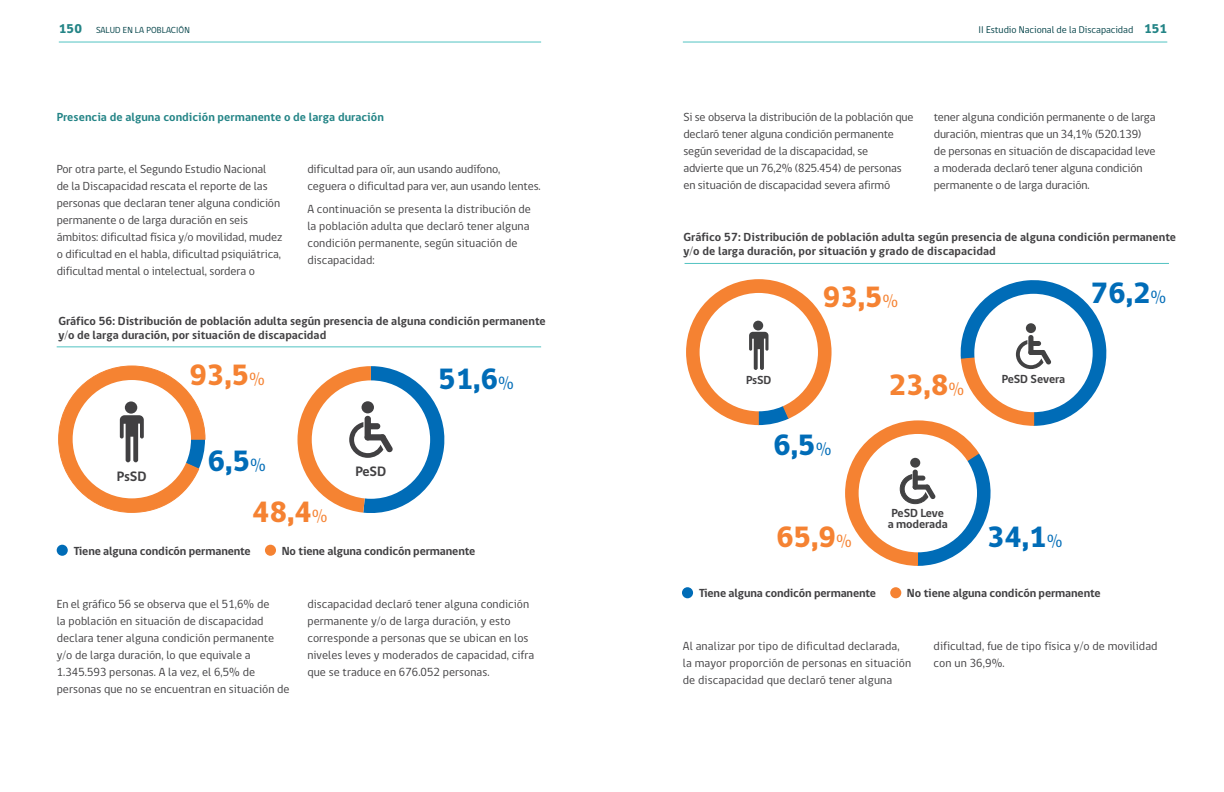
<style>
.page{position:relative;width:1224px;height:792px;background:#fff}
.page>*{position:absolute;margin:0;border:0;box-sizing:border-box;transform-origin:0 0}
.t1{font:800 30px "gob CL";color:#f58232}
.t2{font:800 30px "gob CL";color:#006cb7}
.t3{font:700 14px "gob CL";letter-spacing:-.01em;color:#414042}
.t4{font:800 13px "gob CL";color:#238486}
.t5{font:12px/17px "gob CL";letter-spacing:-.005em;color:#414042}
.t6{font:700 12px/14px "gob CL";color:#414042}
.t7{font:700 12px "gob CL";letter-spacing:.005em;color:#238486}
.t8{font:10px "gob CL";color:#004147}
.t9{font:9px "gob CL";letter-spacing:.01em;color:#004147}
.s1{font-weight:800;font-size:13px;color:#238486}
.s2{font-weight:400;font-size:18px}
</style>
<div class="page">
<hr style="left:683px;top:42px;width:484px;height:1px;background:#52c3c2">
<hr style="left:59px;top:42px;width:482px;height:1px;background:#52c3c2">
<hr style="left:57px;top:346px;width:484px;height:1px;background:#52c3c2">
<div style="left:57px;top:545px;width:11px;height:11px;background:#006cb7;border-radius:50%"></div>
<div style="left:265px;top:545px;width:11px;height:11px;background:#f58232;border-radius:50%"></div>
<svg style="left:58px;top:366px;width:148px;height:147px"></svg>
<svg style="left:297px;top:366px;width:148px;height:147px"></svg>
<hr style="left:685px;top:263px;width:484px;height:1px;background:#52c3c2">
<svg style="left:686px;top:279px;width:146px;height:146px"></svg>
<svg style="left:845px;top:280px;width:262px;height:286px"></svg>
<div style="left:682px;top:587px;width:11px;height:11px;background:#006cb7;border-radius:50%"></div>
<div style="left:890px;top:587px;width:11px;height:11px;background:#f58232;border-radius:50%"></div>
<p class="t4" style="left:59px;top:20px;width:25px">150</p>
<p class="t9" style="left:96px;top:24px;width:95px">SALUD EN LA POBLACIÓN</p>
<p class="t8" style="left:979px;top:23px;width:190px">II Estudio Nacional de la Discapacidad <span class="s1">151</span></p>
<p class="t7" style="left:57px;top:109px;width:329px">Presencia de alguna condición permanente o de larga duración</p>
<p class="t5" style="left:683px;top:109px;width:232px">Si se observa la distribución de la población que declaró tener alguna condición permanente según severidad de la discapacidad, se<br>advierte que un 76,2% (825.454) de personas en situación de discapacidad severa afirmó</p>
<p class="t5" style="left:934px;top:109px;width:223px">tener alguna condición permanente o de larga duración, mientras que un 34,1% (520.139) de personas en situación de discapacidad leve a moderada declaró tener alguna condición permanente o de larga duración.</p>
<p class="t5" style="left:57px;top:161px;width:227px">Por otra parte, el Segundo Estudio Nacional<br>de la Discapacidad rescata el reporte de las personas que declaran tener alguna condición permanente o de larga duración en seis ámbitos: dificultad física y/o movilidad, mudez o dificultad en el habla, dificultad psiquiátrica, dificultad mental o intelectual, sordera o</p>
<p class="t5" style="left:307px;top:161px;width:235px">dificultad para oír, aun usando audífono, ceguera o dificultad para ver, aun usando lentes.</p>
<p class="t5" style="left:307px;top:200px;width:225px">A continuación se presenta la distribución de la población adulta que declaró tener alguna condición permanente, según situación de discapacidad:</p>
<p class="t6" style="left:683px;top:230px;width:494px">Gráfico 57: Distribución de población adulta según presencia de alguna condición permanente y/o de larga duración, por situación y grado de discapacidad</p>
<p class="t6" style="left:58px;top:314px;width:489px">Gráfico 56: Distribución de población adulta según presencia de alguna condición permanente y/o de larga duración, por situación de discapacidad</p>
<h1 class="t1" style="left:190px;top:355px;width:77px">93,5<span class="s2">%</span></h1>
<h1 class="t2" style="left:208px;top:441px;width:60px">6,5<span class="s2">%</span></h1>
<p class="t3" style="left:117px;top:466px;width:31px">PsSD</p>
<p class="t3" style="left:356px;top:462px;width:32px">PeSD</p>
<h1 class="t1" style="left:252px;top:491px;width:77px">48,4<span class="s2">%</span></h1>
<h1 class="t2" style="left:438px;top:359px;width:77px">51,6<span class="s2">%</span></h1>
<p class="t6" style="left:74px;top:544px;width:178px">Tiene alguna condicón permanente</p>
<p class="t6" style="left:282px;top:544px;width:195px">No tiene alguna condicón permanente</p>
<p class="t5" style="left:57px;top:596px;width:234px">En el gráfico 56 se observa que el 51,6% de<br>la población en situación de discapacidad declara tener alguna condición permanente y/o de larga duración, lo que equivale a 1.345.593 personas. A la vez, el 6,5% de personas que no se encuentran en situación de</p>
<p class="t5" style="left:307px;top:596px;width:228px">discapacidad declaró tener alguna condición permanente y/o de larga duración, y esto corresponde a personas que se ubican en los niveles leves y moderados de capacidad, cifra que se traduce en 676.052 personas.</p>
<p class="t6" style="left:746px;top:373px;width:27px">PsSD</p>
<h1 class="t1" style="left:823px;top:277px;width:77px">93,5<span class="s2">%</span></h1>
<h1 class="t2" style="left:1091px;top:272px;width:77px">76,2<span class="s2">%</span></h1>
<h1 class="t1" style="left:889px;top:364px;width:77px">23,8<span class="s2">%</span></h1>
<p class="t6" style="left:1002px;top:372px;width:65px">PeSD Severa</p>
<h1 class="t2" style="left:773px;top:424px;width:60px">6,5<span class="s2">%</span></h1>
<p class="t6" style="left:888px;top:508px;width:61px;line-height:11px;text-align:center">PeSD Leve a moderada</p>
<h1 class="t1" style="left:776px;top:516px;width:77px">65,9<span class="s2">%</span></h1>
<h1 class="t2" style="left:987px;top:516px;width:77px">34,1<span class="s2">%</span></h1>
<p class="t6" style="left:699px;top:587px;width:178px">Tiene alguna condicón permanente</p>
<p class="t6" style="left:907px;top:587px;width:195px">No tiene alguna condicón permanente</p>
<p class="t5" style="left:683px;top:638px;width:230px">Al analizar por tipo de dificultad declarada, la mayor proporción de personas en situación de discapacidad que declaró tener alguna</p>
<p class="t5" style="left:934px;top:638px;width:226px">dificultad, fue de tipo física y/o de movilidad con un 36,9%.</p>
</div>
